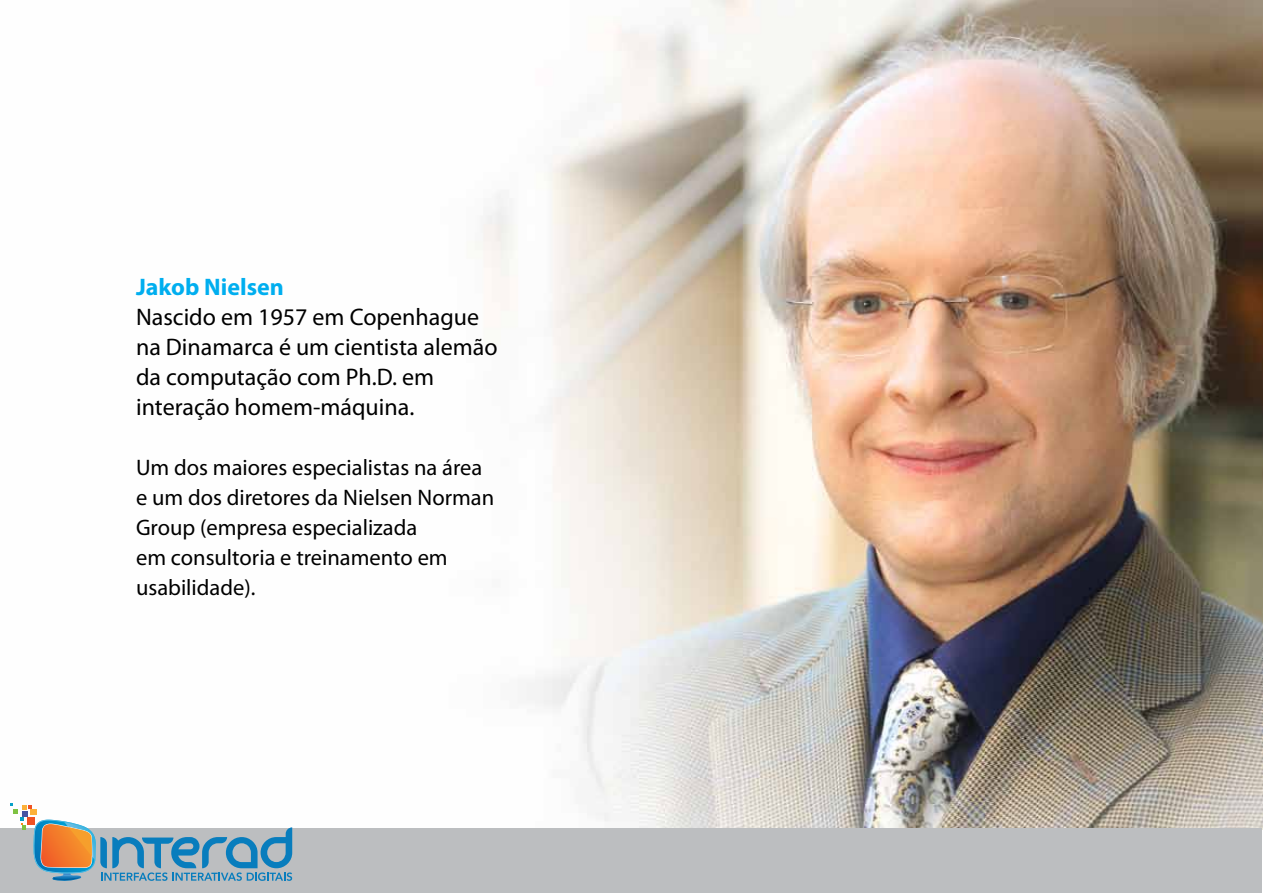
<style>
.page{position:relative;width:1263px;height:893px;background:#fff}
.page>*{position:absolute;margin:0;border:0;box-sizing:border-box;transform-origin:0 0}
.t1{font:24px/30px "Myriad Pro";color:#000}
.t2{font:700 24px "Myriad Pro";color:#00aeef}
.t3{font:22.5px/30px "Myriad Pro";color:#000}
</style>
<div class="page">
<img style="left:0;top:0;width:1263px;height:829px">
<div style="left:1px;top:828px;width:1261px;height:64px;background:#bcbec0"></div>
<svg style="left:11px;top:804px;width:281px;height:77px"></svg>
<p class="t2" style="left:136px;top:272px;width:149px">Jakob Nielsen</p>
<p class="t1" style="left:136px;top:302px;width:363px">Nascido em 1957 em Copenhague na Dinamarca é um cientista alemão da computação com Ph.D. em interação homem-máquina.</p>
<p class="t3" style="left:136px;top:453px;width:360px">Um dos maiores especialistas na área e um dos diretores da Nielsen Norman<br>Group (empresa especializada<br>em consultoria e treinamento em usabilidade).</p>
</div>
